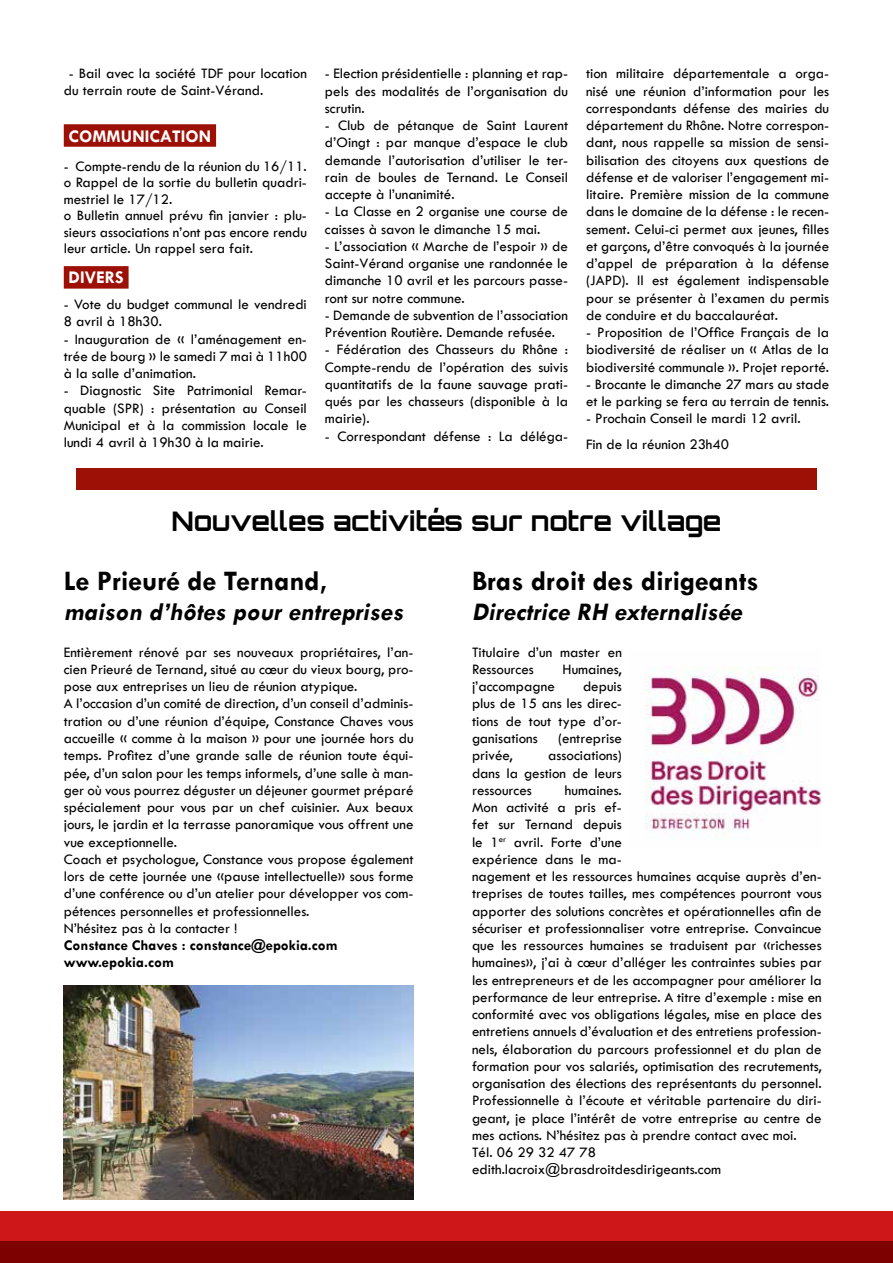
<style>
.page{position:relative;width:893px;height:1263px;background:#fff}
.page>*{position:absolute;margin:0;border:0;box-sizing:border-box;transform-origin:0 0}
.t1{font:700 28.5px "Tw Cen";color:#000}
.t2{font:700 27px "Orbitron";color:#000}
.t3{font:italic 700 25.5px "Tw Cen";color:#000}
.t4{font:700 18px "Tw Cen";color:#fff}
.t5{font:15px/17.2px "Tw Cen";color:#000}
.t6{font:700 15px/17.2px "Tw Cen";color:#000}
</style>
<div class="page">
<div style="left:0;top:1211px;width:893px;height:51px;background:#cd1719"></div>
<div style="left:0;top:1242px;width:893px;height:21px;background:#7d0100"></div>
<div style="left:64px;top:124px;width:152px;height:23px;background:#9c1006"></div>
<div style="left:64px;top:266px;width:65px;height:23px;background:#9c1006"></div>
<div style="left:76px;top:468px;width:741px;height:22px;background:#9c1006"></div>
<img style="left:64px;top:985px;width:350px;height:215px">
<img style="left:645px;top:667px;width:177px;height:172px">
<p class="t5" style="left:64px;top:65px;width:245px;line-height:16.5px;text-indent:5px">- Bail avec la société TDF pour location du terrain route de Saint-Vérand.</p>
<p class="t4" style="left:69px;top:125px;width:144px">COMMUNICATION</p>
<p class="t5" style="left:64px;top:158px;width:245px;line-height:16.5px">- Compte-rendu de la réunion du 16/11. o Rappel de la sortie du bulletin quadri&shy;mestriel le 17/12.<br>o Bulletin annuel prévu fin janvier : plu&shy;sieurs associations n’ont pas encore rendu leur article. Un rappel sera fait.</p>
<p class="t4" style="left:69px;top:267px;width:57px">DIVERS</p>
<p class="t5" style="left:64px;top:296px;width:245px">- Vote du budget communal le vendredi<br>8 avril à 18h30.</p>
<p class="t5" style="left:64px;top:330px;width:245px;text-align:justify">- Inauguration de « l’aménagement en&shy;trée de bourg » le samedi 7 mai à 11h00 à la salle d’animation.</p>
<p class="t5" style="left:64px;top:382px;width:245px;text-align:justify">- Diagnostic Site Patrimonial Remar&shy;quable (SPR) : présentation au Conseil Municipal et à la commission locale le lundi 4 avril à 19h30 à la mairie.</p>
<p class="t5" style="left:325px;top:65px;width:245px;text-align:justify">- Election présidentielle : planning et rap&shy;pels des modalités de l’organisation du scrutin.</p>
<p class="t5" style="left:325px;top:117px;width:245px;text-align:justify">- Club de pétanque de Saint Laurent d’Oingt : par manque d’espace le club demande l’autorisation d’utiliser le ter&shy;rain de boules de Ternand. Le Conseil accepte à l’unanimité.</p>
<p class="t5" style="left:325px;top:203px;width:245px">- La Classe en 2 organise une course de caisses à savon le dimanche 15 mai.</p>
<p class="t5" style="left:325px;top:237px;width:245px;text-align:justify">- L’association « Marche de l’espoir » de Saint-Vérand organise une randonnée le dimanche 10 avril et les parcours passe&shy;ront sur notre commune.</p>
<p class="t5" style="left:325px;top:306px;width:245px">- Demande de subvention de l’association<br>Prévention Routière. Demande refusée.</p>
<p class="t5" style="left:325px;top:341px;width:245px;text-align:justify">- Fédération des Chasseurs du Rhône :<br>Compte-rendu de l’opération des suivis quantitatifs de la faune sauvage prati&shy;qués par les chasseurs (disponible à la mairie).</p>
<p class="t5" style="left:325px;top:427px;width:245px">- Correspondant défense : La déléga-</p>
<p class="t5" style="left:586px;top:65px;width:245px;text-align:justify">tion militaire départementale a orga&shy;nisé une réunion d’information pour les correspondants défense des mairies du département du Rhône. Notre correspon&shy;dant, nous rappelle sa mission de sensi&shy;bilisation des citoyens aux questions de défense et de valoriser l’engagement mi&shy;litaire. Première mission de la commune dans le domaine de la défense : le recen&shy;sement. Celui-ci permet aux jeunes, filles et garçons, d’être convoqués à la journée d’appel de préparation à la défense (JAPD). Il est également indispensable pour se présenter à l’examen du permis de conduire et du baccalauréat.</p>
<p class="t5" style="left:586px;top:324px;width:245px;text-align:justify">- Proposition de l’Office Français de la biodiversité de réaliser un « Atlas de la biodiversité communale ». Projet reporté.</p>
<p class="t5" style="left:586px;top:375px;width:245px">- Brocante le dimanche 27 mars au stade et le parking se fera au terrain de tennis.</p>
<p class="t5" style="left:586px;top:406px;width:216px;line-height:25.8px">- Prochain Conseil le mardi 12 avril.<br>Fin de la réunion 23h40</p>
<h2 class="t2" style="left:171px;top:505px;width:552px">Nouvelles activités sur notre village</h2>
<h1 class="t1" style="left:64px;top:563px;width:265px">Le Prieuré de Ternand,</h1>
<h3 class="t3" style="left:64px;top:596px;width:346px">maison d’hôtes pour entreprises</h3>
<p class="t5" style="left:64px;top:643px;width:351px">Entièrement rénové par ses nouveaux propriétaires, l’an&shy;cien Prieuré de Ternand, situé au cœur du vieux bourg, pro&shy;pose aux entreprises un lieu de réunion atypique.<br>A l’occasion d’un comité de direction, d’un conseil d’adminis&shy;tration ou d’une réunion d’équipe, Constance Chaves vous accueille « comme à la maison » pour une journée hors du temps. Profitez d’une grande salle de réunion toute équi&shy;pée, d’un salon pour les temps informels, d’une salle à man&shy;ger où vous pourrez déguster un déjeuner gourmet préparé spécialement pour vous par un chef cuisinier. Aux beaux jours, le jardin et la terrasse panoramique vous offrent une vue exceptionnelle.<br>Coach et psychologue, Constance vous propose également lors de cette journée une «pause intellectuelle» sous forme d’une conférence ou d’un atelier pour développer vos com&shy;pétences personnelles et professionnelles.<br>N’hésitez pas à la contacter !</p>
<p class="t6" style="left:64px;top:936px;width:275px">Constance Chaves : constance@epokia.com www.epokia.com</p>
<h1 class="t1" style="left:472px;top:563px;width:288px">Bras droit des dirigeants</h1>
<h3 class="t3" style="left:472px;top:596px;width:277px">Directrice RH externalisée</h3>
<p class="t5" style="left:472px;top:643px;width:151px">Titulaire d’un master en<br>Ressources</p>
<p class="t5" style="left:563px;top:660px;width:61px">Humaines,</p>
<p class="t5" style="left:472px;top:678px;width:151px;text-align:justify;text-indent:111px">depuis plus de 15 ans les direc&shy;tions de tout type d’or&shy;ganisations</p>
<p class="t5" style="left:472px;top:678px;width:84px">j’accompagne</p>
<p class="t5" style="left:558px;top:729px;width:65px">(entreprise</p>
<p class="t5" style="left:472px;top:747px;width:151px;text-align:justify;text-indent:76px">associations) dans la gestion de leurs ressources</p>
<p class="t5" style="left:472px;top:747px;width:42px">privée,</p>
<p class="t5" style="left:472px;top:781px;width:351px;text-indent:93px">humaines.<br>Mon activité a pris ef-<br>fet sur Ternand depuis<br>le 1<sup>er</sup> avril. Forte d’une<br>expérience dans le ma-<br>nagement et les ressources humaines acquise auprès d’en&shy;treprises de toutes tailles, mes compétences pourront vous apporter des solutions concrètes et opérationnelles afin de sécuriser et professionnaliser votre entreprise. Convaincue que les ressources humaines se traduisent par «richesses humaines», j’ai à cœur d’alléger les contraintes subies par les entrepreneurs et de les accompagner pour améliorer la performance de leur entreprise. A titre d’exemple : mise en conformité avec vos obligations légales, mise en place des entretiens annuels d’évaluation et des entretiens profession&shy;nels, élaboration du parcours professionnel et du plan de formation pour vos salariés, optimisation des recrutements, organisation des élections des représentants du personnel.<br>Professionnelle à l’écoute et véritable partenaire du diri&shy;geant, je place l’intérêt de votre entreprise au centre de mes actions. N’hésitez pas à prendre contact avec moi.<br>Tél. 06 29 32 47 78 edith.lacroix@brasdroitdesdirigeants.com</p>
</div>
